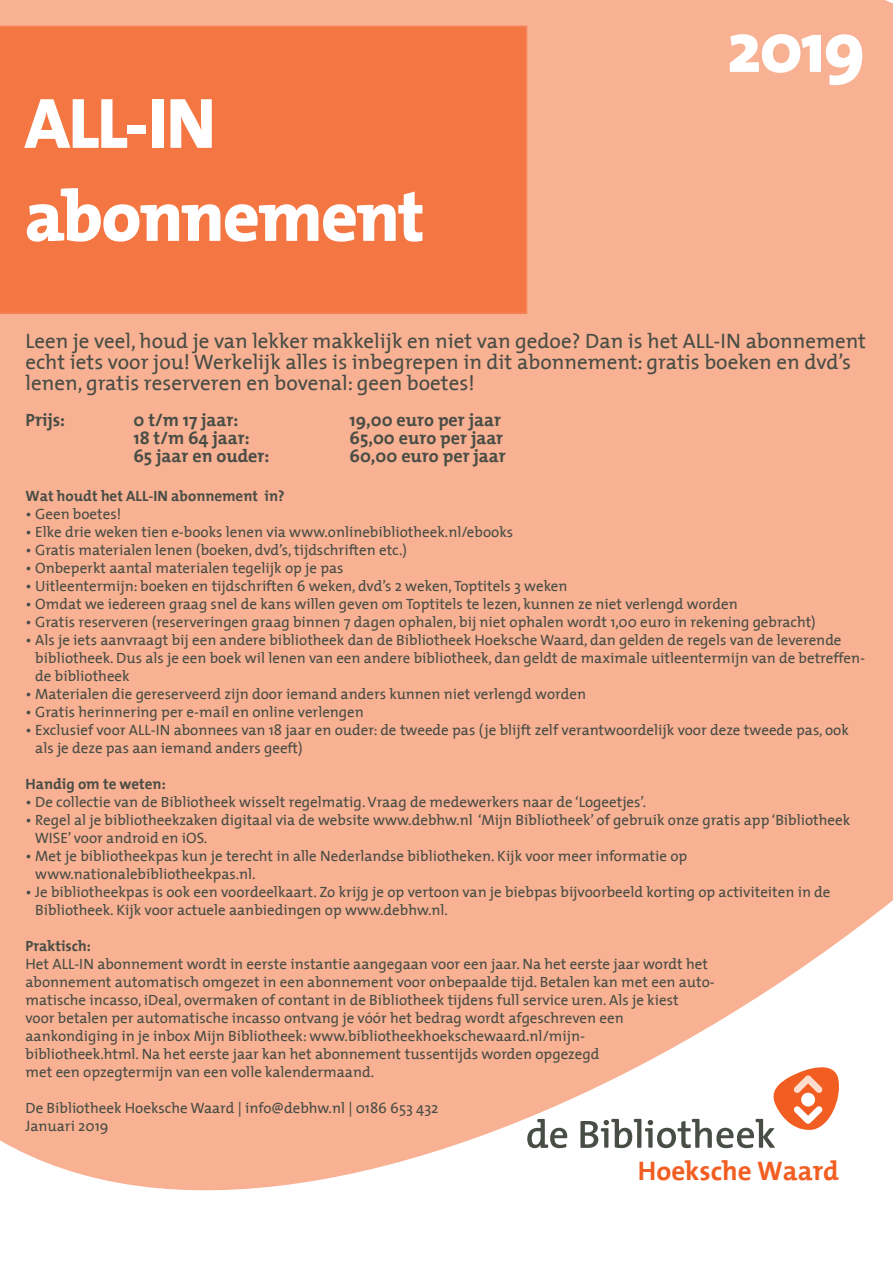
<style>
.page{position:relative;width:893px;height:1263px;background:#fff}
.page>*{position:absolute;margin:0;border:0;box-sizing:border-box;transform-origin:0 0}
.t1{font:800 72px/93px "T Mix";letter-spacing:-.025em;color:#fff}
.t2{font:700 27px "The Mix";color:#f25e21}
.t3{font:21px/21px "The Mix";color:#484d45}
.t4{font:700 18px "The Mix";color:#484d45}
.t5{font:15px/18px "The Mix";color:#484d45}
.t6{font:700 15px "The Mix";color:#484d45}
</style>
<div class="page">
<div style="left:0;top:0;width:893px;height:1191px;background:#f9b193"></div>
<div style="left:0;top:26px;width:527px;height:288px;background:#f47743"></div>
<svg style="left:527px;top:1119px;width:40px;height:29px"></svg>
<svg style="left:580px;top:1060px;width:262px;height:88px"></svg>
<h1 class="t1" style="left:24px;top:75px;width:402px">ALL-IN abonnement</h1>
<h1 class="t1" style="left:727px;top:0;width:140px">2019</h1>
<h3 class="t3" style="left:26px;top:329px;width:842px">Leen je veel, houd je van lekker makkelijk en niet van gedoe? Dan is het ALL-IN abonnement echt iets voor jou! Werkelijk alles is inbegrepen in dit abonnement: gratis boeken en dvd’s lenen, gratis reserveren en bovenal: geen boetes!</h3>
<p class="t4" style="left:26px;top:405px;width:41px">Prijs:</p>
<p class="t4" style="left:134px;top:405px;width:106px">0 t/m 17 jaar:</p>
<p class="t4" style="left:350px;top:405px;width:153px">19,00 euro per jaar</p>
<p class="t4" style="left:134px;top:423px;width:118px">18 t/m 64 jaar:</p>
<p class="t4" style="left:350px;top:423px;width:155px">65,00 euro per jaar</p>
<p class="t4" style="left:134px;top:441px;width:137px">65 jaar en ouder:</p>
<p class="t4" style="left:350px;top:441px;width:158px">60,00 euro per jaar</p>
<p class="t6" style="left:26px;top:484px;width:260px">Wat houdt het ALL-IN abonnement in?</p>
<p class="t5" style="left:26px;top:505px;width:97px">• Geen boetes!</p>
<p class="t5" style="left:26px;top:523px;width:489px">• Elke drie weken tien e-books lenen via www.onlinebibliotheek.nl/ebooks</p>
<p class="t5" style="left:26px;top:541px;width:383px">• Gratis materialen lenen (boeken, dvd’s, tijdschriften etc.)</p>
<p class="t5" style="left:26px;top:559px;width:320px">• Onbeperkt aantal materialen tegelijk op je pas</p>
<p class="t5" style="left:26px;top:577px;width:544px">• Uitleentermijn: boeken en tijdschriften 6 weken, dvd’s 2 weken, Toptitels 3 weken</p>
<p class="t5" style="left:26px;top:595px;width:714px">• Omdat we iedereen graag snel de kans willen geven om Toptitels te lezen, kunnen ze niet verlengd worden</p>
<p class="t5" style="left:26px;top:613px;width:792px">• Gratis reserveren (reserveringen graag binnen 7 dagen ophalen, bij niet ophalen wordt 1,00 euro in rekening gebracht)</p>
<p class="t5" style="left:35px;top:631px;width:831px;text-indent:-10px">• Als je iets aanvraagt bij een andere bibliotheek dan de Bibliotheek Hoeksche Waard, dan gelden de regels van de leverende bibliotheek. Dus als je een boek wil lenen van een andere bibliotheek, dan geldt de maximale uitleentermijn van de betreffen&shy;de bibliotheek</p>
<p class="t5" style="left:26px;top:685px;width:562px">• Materialen die gereserveerd zijn door iemand anders kunnen niet verlengd worden</p>
<p class="t5" style="left:26px;top:703px;width:340px">• Gratis herinnering per e-mail en online verlengen</p>
<p class="t5" style="left:35px;top:721px;width:815px;text-indent:-10px">• Exclusief voor ALL-IN abonnees van 18 jaar en ouder: de tweede pas (je blijft zelf verantwoordelijk voor deze tweede pas, ook als je deze pas aan iemand anders geeft)</p>
<p class="t6" style="left:26px;top:772px;width:142px">Handig om te weten:</p>
<p class="t5" style="left:26px;top:793px;width:622px">• De collectie van de Bibliotheek wisselt regelmatig. Vraag de medewerkers naar de ‘Logeetjes’.</p>
<p class="t5" style="left:35px;top:811px;width:817px;text-indent:-9px">• Regel al je bibliotheekzaken digitaal via de website www.debhw.nl ‘Mijn Bibliotheek’ of gebruik onze gratis app ‘Bibliotheek<br>WISE’ voor android en iOS.</p>
<p class="t5" style="left:35px;top:847px;width:653px;text-indent:-10px">• Met je bibliotheekpas kun je terecht in alle Nederlandse bibliotheken. Kijk voor meer informatie op www.nationalebibliotheekpas.nl.</p>
<p class="t5" style="left:35px;top:883px;width:797px;text-indent:-10px">• Je bibliotheekpas is ook een voordeelkaart. Zo krijg je op vertoon van je biebpas bijvoorbeeld korting op activiteiten in de<br>Bibliotheek. Kijk voor actuele aanbiedingen op www.debhw.nl.</p>
<p class="t6" style="left:26px;top:934px;width:67px">Praktisch:</p>
<p class="t5" style="left:26px;top:955px;width:691px">Het ALL-IN abonnement wordt in eerste instantie aangegaan voor een jaar. Na het eerste jaar wordt het abonnement automatisch omgezet in een abonnement voor onbepaalde tijd. Betalen kan met een auto&shy;matische incasso, iDeal, overmaken of contant in de Bibliotheek tijdens full service uren. Als je kiest<br>voor betalen per automatische incasso ontvang je vóór het bedrag wordt afgeschreven een aankondiging in je inbox Mijn Bibliotheek: www.bibliotheekhoekschewaard.nl/mijn-<br>bibliotheek.html. Na het eerste jaar kan het abonnement tussentijds worden opgezegd<br>met een opzegtermijn van een volle kalendermaand.</p>
<p class="t5" style="left:26px;top:1099px;width:415px">De Bibliotheek Hoeksche Waard | info@debhw.nl | 0186 653 432<br>Januari 2019</p>
<h2 class="t2" style="left:638px;top:1148px;width:203px">Hoeksche Waard</h2>
</div>
